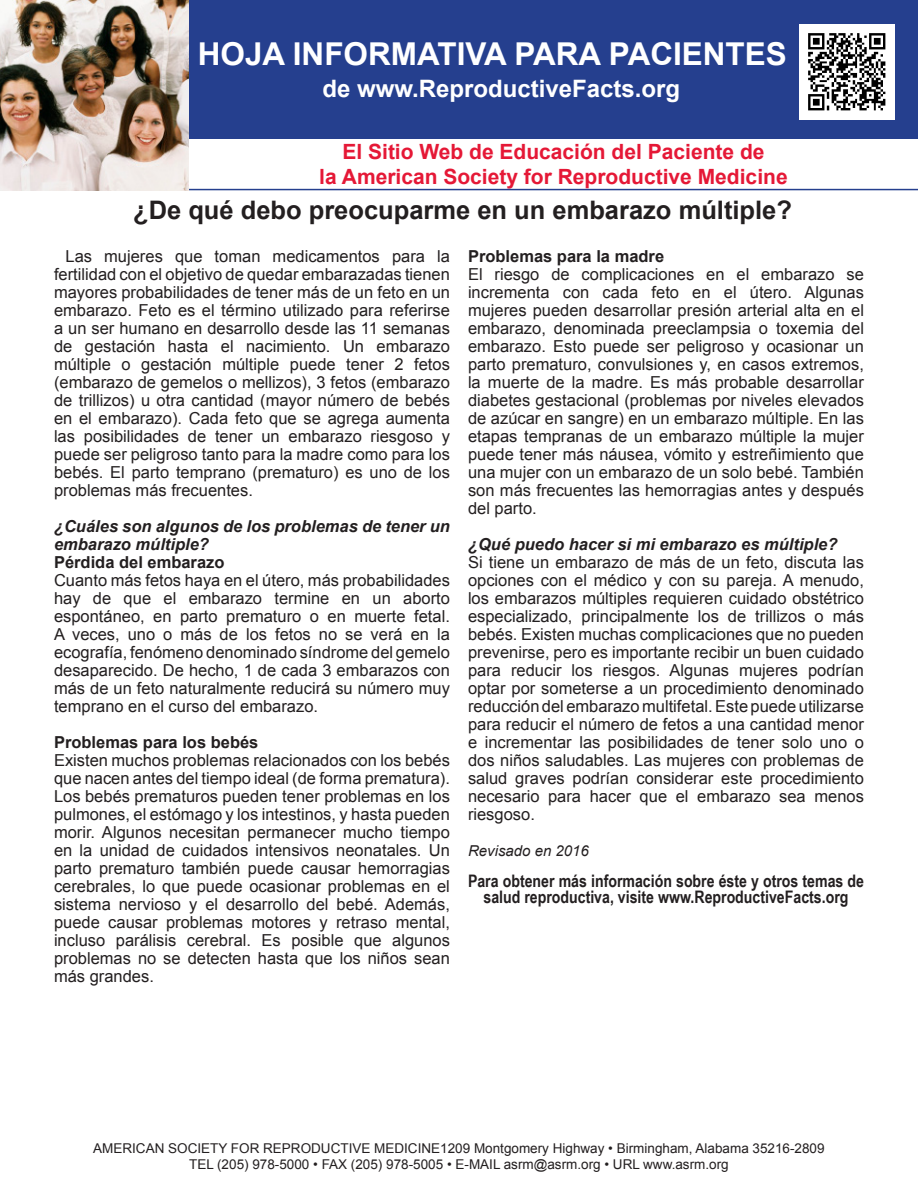
<style>
.page{position:relative;width:918px;height:1188px;background:#fff}
.page>*{position:absolute;margin:0;border:0;box-sizing:border-box;transform-origin:0 0}
.t1{font:700 31.5px "Arial";color:#fff}
.t2{font:700 25.5px "Arial";color:#231f20}
.t3{font:700 24px "Arial";color:#fff}
.t4{font:700 21px "Arial";color:#e51836}
.t5{font:700 17.25px/16.5px "Arial Narrow";color:#231f20;text-align:center}
.t6{font:16.5px/18px "Arial";color:#231f20;text-align:justify}
.t7{font:italic 700 16.5px/18px "Arial";color:#231f20}
.t8{font:700 16.5px "Arial";color:#231f20}
.t9{font:italic 15px "Arial";color:#231f20}
.t10{font:13.5px "Arial";color:#231f20}
</style>
<div class="page">
<div style="left:189px;top:0;width:729px;height:139px;background:#253f8e"></div>
<hr style="left:0;top:189px;width:918px;height:1px;background:#253f8e">
<img style="left:0;top:0;width:189px;height:191px">
<img style="left:800px;top:25px;width:94px;height:94px">
<p class="t1" style="left:198px;top:33px;width:591px">HOJA INFORMATIVA PARA PACIENTES</p>
<p class="t3" style="left:322px;top:72px;width:359px">de www.ReproductiveFacts.org</p>
<p class="t4" style="left:342px;top:138px;width:424px">El Sitio Web de Educación del Paciente de</p>
<p class="t4" style="left:319px;top:163px;width:470px">la American Society for Reproductive Medicine</p>
<p class="t2" style="left:133px;top:193px;width:660px">¿De qué debo preocuparme en un embarazo múltiple?</p>
<p class="t6" style="left:54px;top:247px;width:398px;text-indent:12px">Las mujeres que toman medicamentos para la fertilidad con el objetivo de quedar embarazadas tienen mayores probabilidades de tener más de un feto en un embarazo. Feto es el término utilizado para referirse a un ser humano en desarrollo desde las 11 semanas de gestación hasta el nacimiento. Un embarazo múltiple o gestación múltiple puede tener 2 fetos (embarazo de gemelos o mellizos), 3 fetos (embarazo de trillizos) u otra cantidad (mayor número de bebés en el embarazo). Cada feto que se agrega aumenta las posibilidades de tener un embarazo riesgoso y puede ser peligroso tanto para la madre como para los bebés. El parto temprano (prematuro) es uno de los problemas más frecuentes.</p>
<p class="t7" style="left:54px;top:517px;width:397px">¿Cuáles son algunos de los problemas de tener un embarazo múltiple?</p>
<p class="t8" style="left:54px;top:551px;width:172px">Pérdida del embarazo</p>
<p class="t6" style="left:54px;top:571px;width:398px">Cuanto más fetos haya en el útero, más probabilidades hay de que el embarazo termine en un aborto espontáneo, en parto prematuro o en muerte fetal.<br>A veces, uno o más de los fetos no se verá en la ecografía, fenómeno denominado síndrome del gemelo desaparecido. De hecho, 1 de cada 3 embarazos con más de un feto naturalmente reducirá su número muy temprano en el curso del embarazo.</p>
<p class="t8" style="left:54px;top:731px;width:206px">Problemas para los bebés</p>
<p class="t6" style="left:54px;top:751px;width:397px">Existen muchos problemas relacionados con los bebés que nacen antes del tiempo ideal (de forma prematura).<br>Los bebés prematuros pueden tener problemas en los pulmones, el estómago y los intestinos, y hasta pueden morir. Algunos necesitan permanecer mucho tiempo en la unidad de cuidados intensivos neonatales. Un parto prematuro también puede causar hemorragias cerebrales, lo que puede ocasionar problemas en el sistema nervioso y el desarrollo del bebé. Además, puede causar problemas motores y retraso mental, incluso parálisis cerebral. Es posible que algunos problemas no se detecten hasta que los niños sean más grandes.</p>
<p class="t8" style="left:468px;top:245px;width:198px">Problemas para la madre</p>
<p class="t6" style="left:468px;top:265px;width:397px">El riesgo de complicaciones en el embarazo se incrementa con cada feto en el útero. Algunas mujeres pueden desarrollar presión arterial alta en el embarazo, denominada preeclampsia o toxemia del embarazo. Esto puede ser peligroso y ocasionar un parto prematuro, convulsiones y, en casos extremos, la muerte de la madre. Es más probable desarrollar diabetes gestacional (problemas por niveles elevados de azúcar en sangre) en un embarazo múltiple. En las etapas tempranas de un embarazo múltiple la mujer puede tener más náusea, vómito y estreñimiento que una mujer con un embarazo de un solo bebé. También son más frecuentes las hemorragias antes y después del parto.</p>
<p class="t7" style="left:468px;top:535px;width:371px">¿Qué puedo hacer si mi embarazo es múltiple?</p>
<p class="t6" style="left:468px;top:553px;width:398px">Si tiene un embarazo de más de un feto, discuta las opciones con el médico y con su pareja. A menudo, los embarazos múltiples requieren cuidado obstétrico especializado, principalmente los de trillizos o más bebés. Existen muchas complicaciones que no pueden prevenirse, pero es importante recibir un buen cuidado para reducir los riesgos. Algunas mujeres podrían optar por someterse a un procedimiento denominado reducción del embarazo multifetal. Este puede utilizarse para reducir el número de fetos a una cantidad menor e incrementar las posibilidades de tener solo uno o dos niños saludables. Las mujeres con problemas de salud graves podrían considerar este procedimiento necesario para hacer que el embarazo sea menos riesgoso.</p>
<p class="t9" style="left:468px;top:841px;width:122px">Revisado en 2016</p>
<p class="t5" style="left:468px;top:871px;width:398px">Para obtener más información sobre éste y otros temas de salud reproductiva, visite www.ReproductiveFacts.org</p>
<p class="t10" style="left:93px;top:1139px;width:733px">AMERICAN SOCIETY FOR REPRODUCTIVE MEDICINE1209 Montgomery Highway • Birmingham, Alabama 35216-2809</p>
<p class="t10" style="left:189px;top:1156px;width:541px">TEL (205) 978-5000 • FAX (205) 978-5005 • E-MAIL asrm@asrm.org • URL www.asrm.org</p>
</div>
